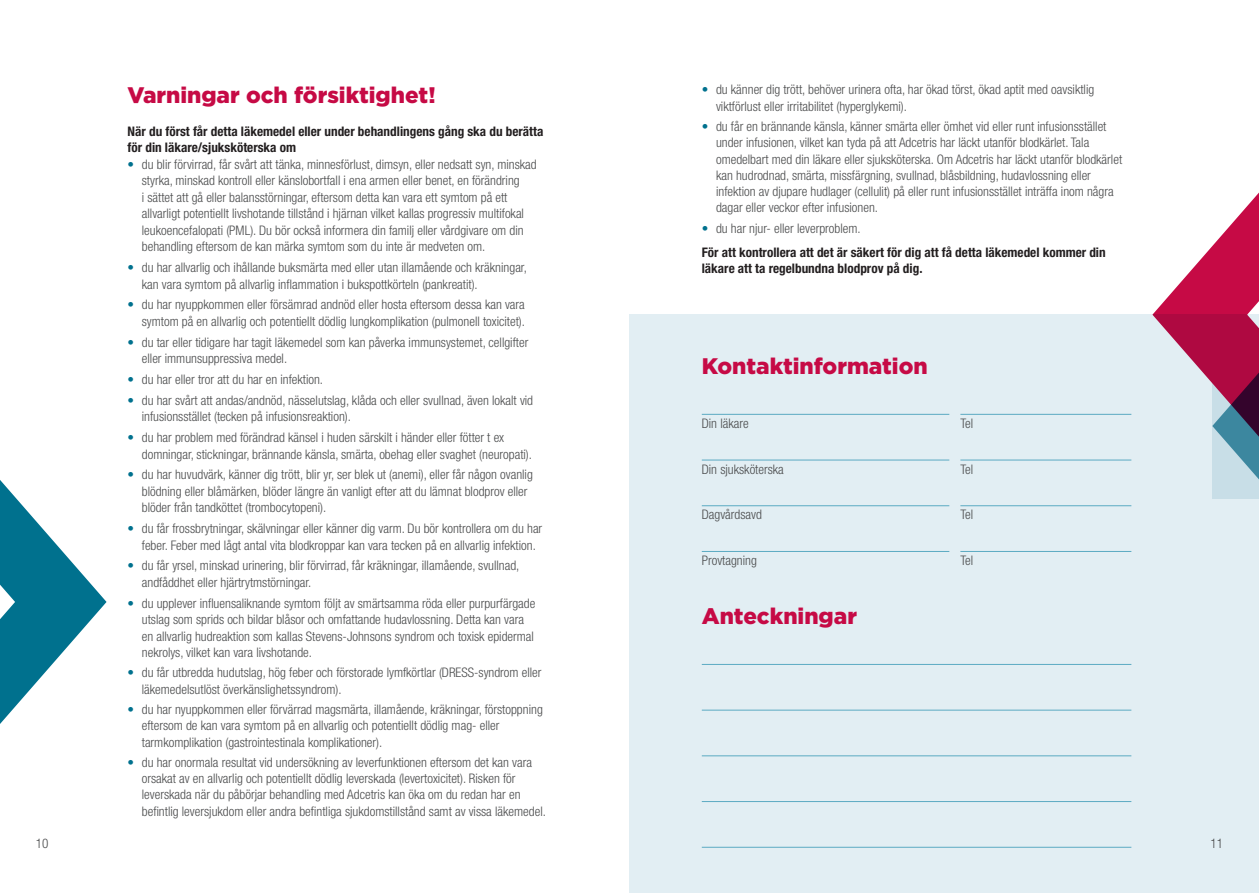
<style>
.page{position:relative;width:1259px;height:893px;background:#fff}
.page>*{position:absolute;margin:0;border:0;box-sizing:border-box;transform-origin:0 0}
.Rubrik{font:900 22.5px "Gotham";color:#c60a45}
.Bröd{font:300 condensed 13.2px/16.5px "Helvetica Neue LT Std";color:#4b4c4d}
.Bröd-2{font:700 condensed 13.2px/16.2px "Helvetica Neue LT Std";color:#231f20}
.Bröd_-_rad_över_punktlista{font:700 condensed 13.2px/16.2px "Helvetica Neue LT Std";color:#231f20}
.s1{color:#00718e}
</style>
<div class="page">
<div style="left:629px;top:315px;width:630px;height:578px;background:#e2eef3"></div>
<hr style="left:702px;top:664px;width:429px;height:1px;background:#5baac2">
<hr style="left:702px;top:710px;width:429px;height:1px;background:#5baac2">
<hr style="left:702px;top:755px;width:429px;height:1px;background:#5baac2">
<hr style="left:702px;top:801px;width:429px;height:1px;background:#5baac2">
<hr style="left:702px;top:847px;width:429px;height:1px;background:#5baac2">
<hr style="left:702px;top:414px;width:247px;height:1px;background:#5baac2">
<hr style="left:702px;top:460px;width:247px;height:1px;background:#5baac2">
<hr style="left:702px;top:505px;width:247px;height:1px;background:#5baac2">
<hr style="left:702px;top:551px;width:247px;height:1px;background:#5baac2">
<hr style="left:960px;top:414px;width:171px;height:1px;background:#5baac2">
<hr style="left:960px;top:460px;width:171px;height:1px;background:#5baac2">
<hr style="left:960px;top:505px;width:171px;height:1px;background:#5baac2">
<hr style="left:960px;top:551px;width:171px;height:1px;background:#5baac2">
<svg style="left:0;top:480px;width:107px;height:244px"></svg>
<svg style="left:1152px;top:192px;width:107px;height:306px"></svg>
<p class="Rubrik" style="left:128px;top:80px;width:309px">Varningar och försiktighet!</p>
<p class="Bröd_-_rad_över_punktlista" style="left:128px;top:123px;width:417px">När du först får detta läkemedel eller under behandlingens gång ska du berätta för din läkare/sjuksköterska om</p>
<p class="Bröd" style="left:142px;top:156px;width:396px;text-indent:-14px"><span class="s1">•</span> du blir förvirrad, får svårt att tänka, minnesförlust, dimsyn, eller nedsatt syn, minskad styrka, minskad kontroll eller känslobortfall i ena armen eller benet, en förändring<br>i sättet att gå eller balansstörningar, eftersom detta kan vara ett symtom på ett allvarligt potentiellt livshotande tillstånd i hjärnan vilket kallas progressiv multifokal leukoencefalopati (PML). Du bör också informera din familj eller vårdgivare om din behandling eftersom de kan märka symtom som du inte är medveten om.</p>
<p class="Bröd" style="left:142px;top:259px;width:386px;text-indent:-14px"><span class="s1">•</span> du har allvarlig och ihållande buksmärta med eller utan illamående och kräkningar, kan vara symtom på allvarlig inflammation i bukspottkörteln (pankreatit).</p>
<p class="Bröd" style="left:128px;top:296px;width:399px;text-align:right"><span class="s1">•</span> du har nyuppkommen eller försämrad andnöd eller hosta eftersom dessa kan vara symtom på en allvarlig och potentiellt dödlig lungkomplikation (pulmonell toxicitet).</p>
<p class="Bröd" style="left:142px;top:334px;width:388px;text-indent:-14px"><span class="s1">•</span> du tar eller tidigare har tagit läkemedel som kan påverka immunsystemet, cellgifter eller immunsuppressiva medel.</p>
<p class="Bröd" style="left:128px;top:371px;width:197px"><span class="s1">•</span> du har eller tror att du har en infektion.</p>
<p class="Bröd" style="left:142px;top:392px;width:393px;text-indent:-14px"><span class="s1">•</span> du har svårt att andas/andnöd, nässelutslag, klåda och eller svullnad, även lokalt vid infusionsstället (tecken på infusionsreaktion).</p>
<p class="Bröd" style="left:142px;top:429px;width:392px;text-indent:-14px"><span class="s1">•</span> du har problem med förändrad känsel i huden särskilt i händer eller fötter t ex domningar, stickningar, brännande känsla, smärta, obehag eller svaghet (neuropati).</p>
<p class="Bröd" style="left:142px;top:466px;width:392px;text-indent:-14px"><span class="s1">•</span> du har huvudvärk, känner dig trött, blir yr, ser blek ut (anemi), eller får någon ovanlig blödning eller blåmärken, blöder längre än vanligt efter att du lämnat blodprov eller blöder från tandköttet (trombocytopeni).</p>
<p class="Bröd" style="left:128px;top:520px;width:416px;text-align:center"><span class="s1">•</span> du får frossbrytningar, skälvningar eller känner dig varm. Du bör kontrollera om du har feber. Feber med lågt antal vita blodkroppar kan vara tecken på en allvarlig infektion.</p>
<p class="Bröd" style="left:142px;top:557px;width:379px;text-indent:-14px"><span class="s1">•</span> du får yrsel, minskad urinering, blir förvirrad, får kräkningar, illamående, svullnad, andfåddhet eller hjärtrytmstörningar.</p>
<p class="Bröd" style="left:142px;top:594px;width:395px;text-indent:-14px"><span class="s1">•</span> du upplever influensaliknande symtom följt av smärtsamma röda eller purpurfärgade utslag som sprids och bildar blåsor och omfattande hudavlossning. Detta kan vara en allvarlig hudreaktion som kallas Stevens-Johnsons syndrom och toxisk epidermal nekrolys, vilket kan vara livshotande.</p>
<p class="Bröd" style="left:142px;top:665px;width:401px;text-indent:-14px"><span class="s1">•</span> du får utbredda hudutslag, hög feber och förstorade lymfkörtlar (DRESS-syndrom eller läkemedelsutlöst överkänslighetssyndrom).</p>
<p class="Bröd" style="left:142px;top:701px;width:402px;text-indent:-14px"><span class="s1">•</span> du har nyuppkommen eller förvärrad magsmärta, illamående, kräkningar, förstoppning eftersom de kan vara symtom på en allvarlig och potentiellt dödlig mag- eller tarmkomplikation (gastrointestinala komplikationer).</p>
<p class="Bröd" style="left:142px;top:754px;width:405px;text-indent:-14px"><span class="s1">•</span> du har onormala resultat vid undersökning av leverfunktionen eftersom det kan vara orsakat av en allvarlig och potentiellt dödlig leverskada (levertoxicitet). Risken för leverskada när du påbörjar behandling med Adcetris kan öka om du redan har en befintlig leversjukdom eller andra befintliga sjukdomstillstånd samt av vissa läkemedel.</p>
<p class="Bröd" style="left:716px;top:82px;width:380px;text-indent:-14px"><span class="s1">•</span> du känner dig trött, behöver urinera ofta, har ökad törst, ökad aptit med oavsiktlig viktförlust eller irritabilitet (hyperglykemi).</p>
<p class="Bröd" style="left:716px;top:118px;width:407px;text-indent:-14px"><span class="s1">•</span> du får en brännande känsla, känner smärta eller ömhet vid eller runt infusionsstället under infusionen, vilket kan tyda på att Adcetris har läckt utanför blodkärlet. Tala omedelbart med din läkare eller sjuksköterska. Om Adcetris har läckt utanför blodkärlet kan hudrodnad, smärta, missfärgning, svullnad, blåsbildning, hudavlossning eller infektion av djupare hudlager (cellulit) på eller runt infusionsstället inträffa inom några dagar eller veckor efter infusionen.</p>
<p class="Bröd" style="left:702px;top:220px;width:160px"><span class="s1">•</span> du har njur- eller leverproblem.</p>
<p class="Bröd-2" style="left:702px;top:244px;width:405px">För att kontrollera att det är säkert för dig att få detta läkemedel kommer din läkare att ta regelbundna blodprov på dig.</p>
<p class="Rubrik" style="left:702px;top:350px;width:227px">Kontaktinformation</p>
<p class="Bröd" style="left:702px;top:415px;width:48px">Din läkare</p>
<p class="Bröd" style="left:702px;top:461px;width:84px">Din sjuksköterska</p>
<p class="Bröd" style="left:702px;top:506px;width:62px">Dagvårdsavd</p>
<p class="Bröd" style="left:702px;top:552px;width:57px">Provtagning</p>
<p class="Rubrik" style="left:702px;top:600px;width:157px">Anteckningar</p>
<p class="Bröd" style="left:960px;top:415px;width:14px">Tel</p>
<p class="Bröd" style="left:960px;top:461px;width:14px">Tel</p>
<p class="Bröd" style="left:960px;top:506px;width:14px">Tel</p>
<p class="Bröd" style="left:960px;top:552px;width:14px">Tel</p>
<p class="Bröd" style="left:36px;top:834px;width:14px">10</p>
<p class="Bröd" style="left:1210px;top:834px;width:14px">11</p>
</div>
